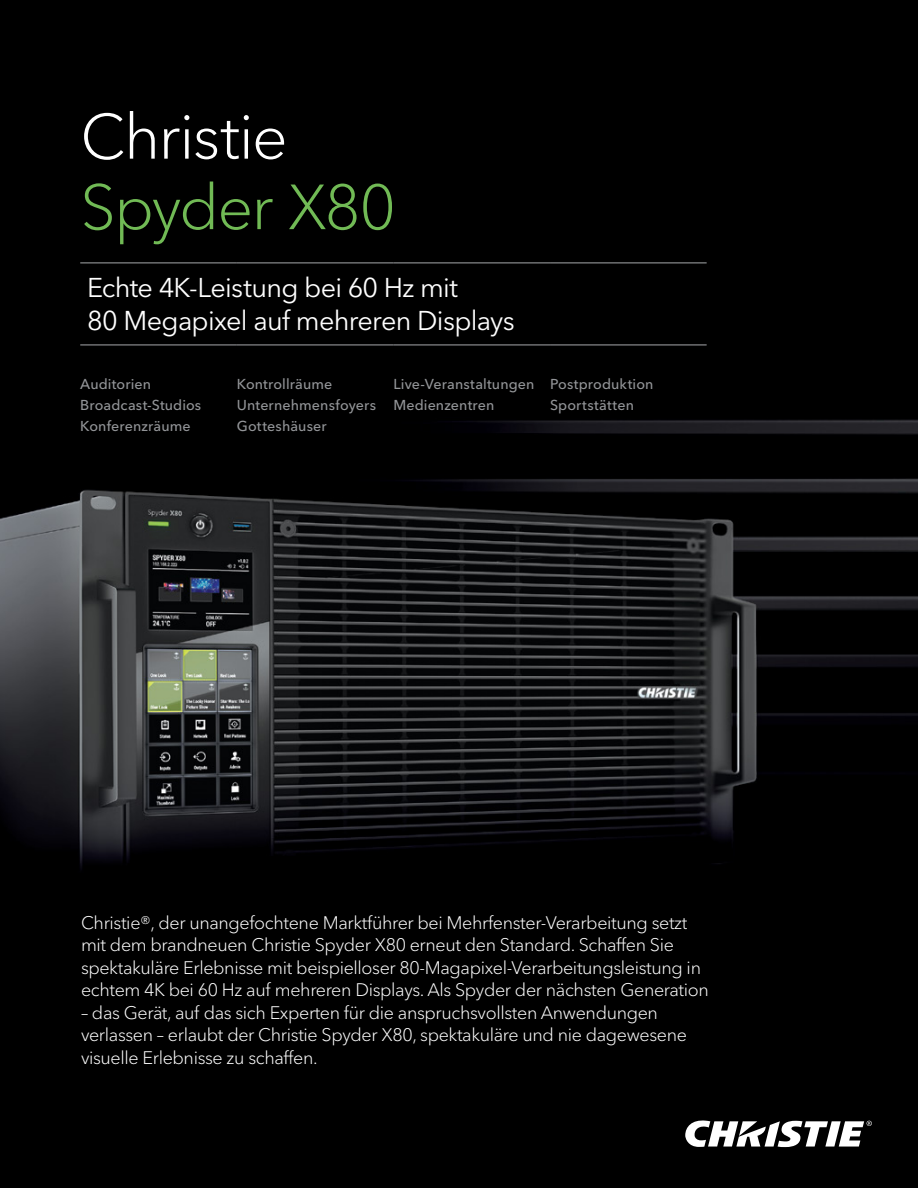
<style>
.page{position:relative;width:918px;height:1188px;background:#000}
.page>*{position:absolute;margin:0;border:0;box-sizing:border-box;transform-origin:0 0}
.brochure_title_final{font:300 63px/70.5px "Avenir Next Cyr";letter-spacing:-.03em;color:#71ba55}
.headline_noUnderline{font:27px/33px "Avenir Next Cyr";letter-spacing:-.025em;color:#fff}
.Body_Copy_Cover{font:300 18px/22.5px "Avenir Next Cyr";letter-spacing:-.02em;color:#fff}
.t1{font:500 14.25px "Avenir Next Cyr";letter-spacing:.01em;color:#939598}
.s1{color:#fff}
</style>
<div class="page">
<img style="left:0;top:419px;width:918px;height:729px">
<svg style="left:685px;top:1119px;width:187px;height:28px"></svg>
<hr style="left:80px;top:263px;width:157px;height:1px;background:#a7a9ac">
<hr style="left:237px;top:263px;width:156px;height:1px;background:#a7a9ac">
<hr style="left:393px;top:263px;width:157px;height:1px;background:#a7a9ac">
<hr style="left:550px;top:263px;width:157px;height:1px;background:#a7a9ac">
<hr style="left:80px;top:345px;width:157px;height:1px;background:#a7a9ac">
<hr style="left:237px;top:345px;width:156px;height:1px;background:#a7a9ac">
<hr style="left:393px;top:345px;width:157px;height:1px;background:#a7a9ac">
<hr style="left:550px;top:345px;width:157px;height:1px;background:#a7a9ac">
<p class="brochure_title_final" style="left:80px;top:102px;width:317px"><span class="s1">Christie<br></span>Spyder X80</p>
<p class="headline_noUnderline" style="left:87px;top:271px;width:429px">Echte 4K-Leistung bei 60 Hz mit<br>80 Megapixel auf mehreren Displays</p>
<p class="t1" style="left:80px;top:376px;width:72px">Auditorien</p>
<p class="t1" style="left:80px;top:397px;width:123px">Broadcast-Studios</p>
<p class="t1" style="left:80px;top:418px;width:112px">Konferenzräume</p>
<p class="t1" style="left:237px;top:376px;width:97px">Kontrollräume</p>
<p class="t1" style="left:237px;top:397px;width:141px">Unternehmensfoyers</p>
<p class="t1" style="left:237px;top:418px;width:91px">Gotteshäuser</p>
<p class="t1" style="left:393px;top:376px;width:143px">Live-Veranstaltungen</p>
<p class="t1" style="left:393px;top:397px;width:102px">Medienzentren</p>
<p class="t1" style="left:550px;top:376px;width:105px">Postproduktion</p>
<p class="t1" style="left:550px;top:397px;width:85px">Sportstätten</p>
<p class="Body_Copy_Cover" style="left:81px;top:911px;width:629px">Christie®, der unangefochtene Marktführer bei Mehrfenster-Verarbeitung setzt mit dem brandneuen Christie Spyder X80 erneut den Standard. Schaffen Sie spektakuläre Erlebnisse mit beispielloser 80-Magapixel-Verarbeitungsleistung in echtem 4K bei 60 Hz auf mehreren Displays. Als Spyder der nächsten Generation</p>
<p class="Body_Copy_Cover" style="left:81px;top:1001px;width:608px">– das Gerät, auf das sich Experten für die anspruchsvollsten Anwendungen verlassen – erlaubt der Christie Spyder X80, spektakuläre und nie dagewesene visuelle Erlebnisse zu schaffen.</p>
</div>
